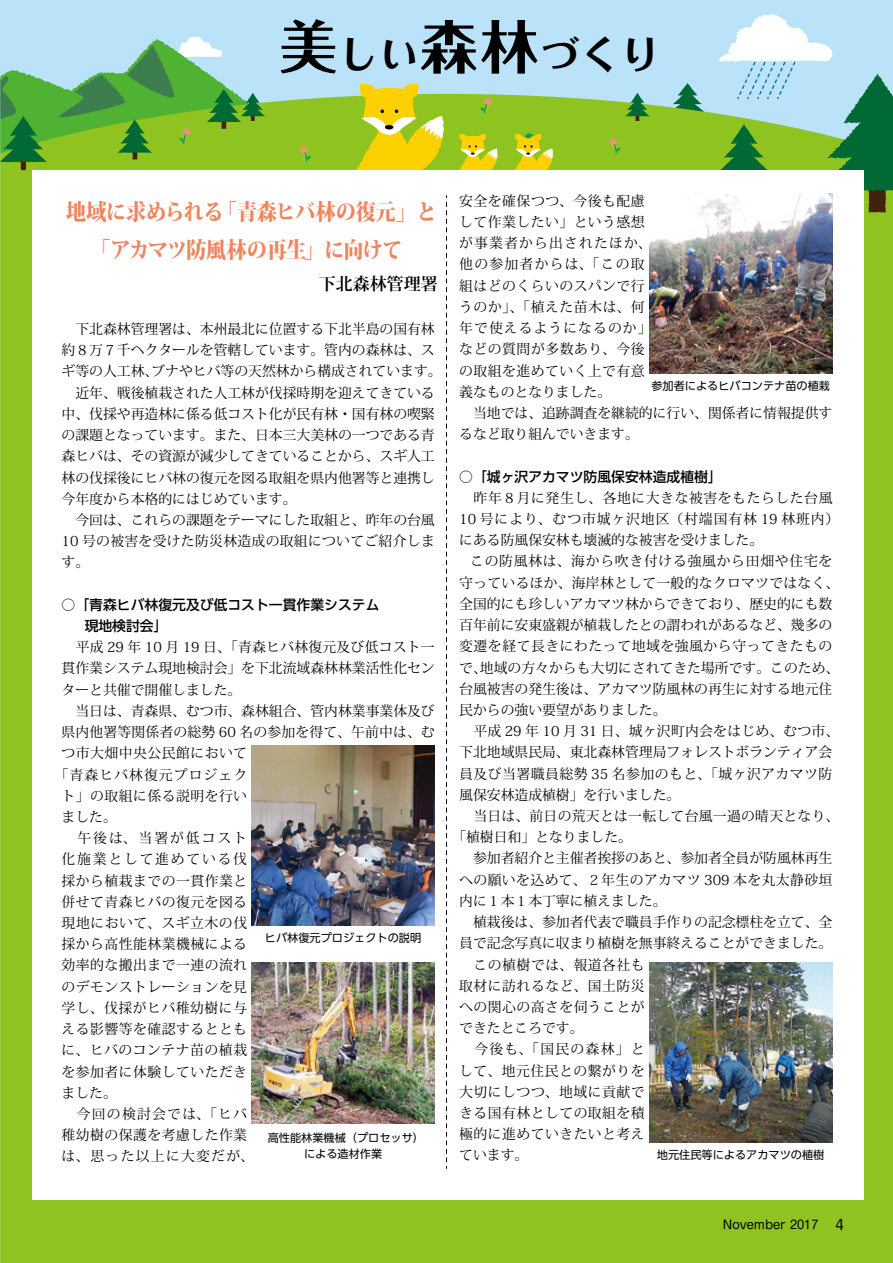
<style>
.page{position:relative;width:893px;height:1263px;background:#bae3f9}
.page>*{position:absolute;margin:0;border:0;box-sizing:border-box;transform-origin:0 0}
.t1{font:700 38.25px "Folk Pro";color:#000}
.t2{font:800 22.35px/37.2px "Koz Min Pro";letter-spacing:-.035em;color:#ef845d;scale:.91 1}
.t3{font:700 16.95px "Koz Min Pro";color:#000}
.t4{font:13.8px/21.1px "Koz Min Pro";letter-spacing:.015em;color:#000}
.t5{font:13.8px/21.1px "Koz Min Pro";letter-spacing:.035em;color:#000}
.t6{font:13.8px/21.1px "Koz Min Pro";letter-spacing:.04em;color:#000}
.t7{font:500 13.8px/21.1px "UD Shin Go Pro";color:#000}
.t8{font:13.8px "Koz Min Pro";letter-spacing:.09em;color:#000}
.t9{font:13.8px "Koz Min Pro";letter-spacing:.055em;color:#000}
.t10{font:13.8px "Koz Min Pro";letter-spacing:.075em;color:#000}
.t11{font:13.8px "Koz Min Pro";letter-spacing:.14em;color:#000}
.t12{font:13.8px "Koz Min Pro";letter-spacing:.13em;color:#000}
.t13{font:13.8px "Shin M Go Pro";color:#000}
.t14{font:11.7px "Shin M Go Pro";color:#000}
.t15{font:11.1px/15.9px "UD Shin Go Pro";color:#000;text-align:center}
.s1{font-size:57.45px}
</style>
<div class="page">
<div style="left:0;top:160px;width:893px;height:1103px;background:#8fc31f"></div>
<svg style="left:679px;top:83px;width:18px;height:11px"></svg>
<svg style="left:265px;top:94px;width:454px;height:66px;background:#90c430"></svg>
<svg style="left:299px;top:146px;width:12px;height:16px"></svg>
<svg style="left:608px;top:138px;width:12px;height:16px"></svg>
<svg style="left:481px;top:97px;width:12px;height:17px"></svg>
<svg style="left:0;top:36px;width:265px;height:135px"></svg>
<svg style="left:625px;top:93px;width:25px;height:28px"></svg>
<svg style="left:719px;top:14px;width:174px;height:199px"></svg>
<svg style="left:353px;top:83px;width:88px;height:87px;background:#d7d02f"></svg>
<svg style="left:456px;top:134px;width:41px;height:36px"></svg>
<svg style="left:512px;top:133px;width:41px;height:37px;background:#cccc25"></svg>
<div style="left:32px;top:170px;width:831px;height:1029px;background:#fff"></div>
<svg style="left:446px;top:196px;width:1px;height:972px"></svg>
<img style="left:251px;top:745px;width:184px;height:180px">
<img style="left:649px;top:193px;width:183px;height:181px">
<img style="left:649px;top:962px;width:183px;height:180px">
<img style="left:251px;top:962px;width:184px;height:162px">
<h1 class="t1" style="left:280px;top:21px;width:381px"><span class="s1">美</span>しい<span class="s1">森林</span>づくり</h1>
<h2 class="t2" style="left:90px;top:192px;width:345px;text-indent:-24px">地域に求められる<br>「アカマツ防風林の再生」に向けて</h2>
<p class="t3" style="left:319px;top:272px;width:121px">下北森林管理署</p>
<h2 class="t2" style="left:217px;top:192px;width:243px">「青森ヒバ林の復元」と</h2>
<p class="t4" style="left:62px;top:318px;width:375px">　下北森林管理署は、本州最北に位置する下北半島の国有林</p>
<p class="t4" style="left:62px;top:339px;width:375px">約８万７千ヘクタールを管轄しています。管内の森林は、ス</p>
<p class="t4" style="left:151px;top:360px;width:292px">ブナやヒバ等の天然林から構成されています。</p>
<p class="t4" style="left:62px;top:360px;width:375px">ギ等の人工林、<br>　近年、戦後植栽された人工林が伐採時期を迎えてきている中、伐採や再造林に係る低コスト化が民有林・国有林の喫緊の課題となっています。また、日本三大美林の一つである青森ヒバは、その資源が減少してきていることから、スギ人工林の伐採後にヒバ林の復元を図る取組を県内他署等と連携し今年度から本格的にはじめています。<br>　今回は、これらの課題をテーマにした取組と、昨年の台風<br>10 号の被害を受けた防災林造成の取組についてご紹介します。</p>
<p class="t7" style="left:85px;top:594px;width:296px;text-indent:-23px">○「青森ヒバ林復元及び低コスト一貫作業システム現地検討会「</p>
<p class="t4" style="left:62px;top:636px;width:375px">　平成 29 年 10 月 19 日、「青森ヒバ林復元及び低コスト一</p>
<p class="t4" style="left:62px;top:657px;width:375px">貫作業システム現地検討会」を下北流域森林林業活性化セン</p>
<p class="t4" style="left:62px;top:678px;width:181px">ターと共催で開催しました。</p>
<p class="t4" style="left:62px;top:700px;width:375px">　当日は、青森県、むつ市、森林組合、管内林業事業体及び</p>
<p class="t4" style="left:62px;top:721px;width:375px">県内他署等関係者の総勢 60 名の参加を得て、午前中は、む</p>
<p class="t5" style="left:62px;top:742px;width:187px">つ市大畑中央公民館において</p>
<p class="t10" style="left:55px;top:765px;width:194px">「青森ヒバ林復元プロジェク</p>
<p class="t5" style="left:62px;top:785px;width:187px">ト」の取組に係る説明を行い</p>
<p class="t4" style="left:62px;top:806px;width:57px">ました。</p>
<p class="t11" style="left:62px;top:828px;width:187px">　午後は、当署が低コスト</p>
<p class="t12" style="left:62px;top:849px;width:187px">化施業として進めている伐</p>
<p class="t5" style="left:62px;top:869px;width:187px">採から植栽までの一貫作業と</p>
<p class="t5" style="left:62px;top:891px;width:187px">併せて青森ヒバの復元を図る</p>
<p class="t6" style="left:62px;top:912px;width:187px">現地において、スギ立木の伐</p>
<p class="t5" style="left:62px;top:933px;width:187px">採から高性能林業機械による</p>
<p class="t5" style="left:62px;top:954px;width:187px">効率的な搬出まで一連の流れ</p>
<p class="t5" style="left:62px;top:975px;width:187px">のデモンストレーションを見</p>
<p class="t6" style="left:62px;top:997px;width:187px">学し、伐採がヒバ稚幼樹に与</p>
<p class="t5" style="left:62px;top:1018px;width:187px">える影響等を確認するととも</p>
<p class="t6" style="left:62px;top:1039px;width:187px">に、ヒバのコンテナ苗の植栽</p>
<p class="t5" style="left:62px;top:1060px;width:187px">を参加者に体験していただき</p>
<p class="t4" style="left:62px;top:1082px;width:57px">ました。</p>
<p class="t8" style="left:62px;top:1104px;width:187px">　今回の検討会では、「ヒバ</p>
<p class="t5" style="left:62px;top:1124px;width:187px">稚幼樹の保護を考慮した作業</p>
<p class="t8" style="left:62px;top:1146px;width:194px">は、思った以上に大変だが、</p>
<p class="t15" style="left:265px;top:929px;width:158px">ヒバ林復元プロジェクトの説明</p>
<p class="t15" style="left:268px;top:1129px;width:158px">高性能林業機械（プロセッサ(による造材作業</p>
<p class="t5" style="left:459px;top:190px;width:375px">安全を確保つつ、今後も配慮<br>して作業したい」という感想<br>が事業者から出されたほか、<br>他の参加者からは、「この取<br>組はどのくらいのスパンで行<br>うのか」、「植えた苗木は、何<br>年で使えるようになるのか「<br>などの質問が多数あり、今後<br>の取組を進めていく上で有意<br>義なものとなりました。<br>　当地では、追跡調査を継続的に行い、関係者に情報提供するなど取り組んでいきます。</p>
<p class="t7" style="left:459px;top:465px;width:264px">○「城ヶ沢アカマツ防風保安林造成植樹「</p>
<p class="t6" style="left:459px;top:487px;width:382px">　昨年８月に発生し、各地に大きな被害をもたらした台風<br>10 号により、むつ市城ヶ沢地区（村端国有林 19 林班内(にある防風保安林も壊滅的な被害を受けました。</p>
<p class="t9" style="left:470px;top:552px;width:364px">この防風林は、海から吹き付ける強風から田畑や住宅を</p>
<p class="t4" style="left:459px;top:572px;width:382px">守っているほか、海岸林として一般的なクロマツではなく、</p>
<p class="t4" style="left:459px;top:593px;width:375px">全国的にも珍しいアカマツ林からできており、歴史的にも数</p>
<p class="t4" style="left:459px;top:614px;width:375px">百年前に安東盛親が植栽したとの謂われがあるなど、幾多の</p>
<p class="t6" style="left:459px;top:635px;width:375px">変遷を経て長きにわたって地域を強風から守ってきたもの</p>
<p class="t4" style="left:480px;top:656px;width:361px">地域の方々からも大切にされてきた場所です。このため、</p>
<p class="t15" style="left:651px;top:377px;width:180px">参加者によるヒバコンテナ苗の植栽</p>
<p class="t4" style="left:459px;top:656px;width:29px">で、</p>
<p class="t4" style="left:459px;top:678px;width:375px">台風被害の発生後は、アカマツ防風林の再生に対する地元住</p>
<p class="t4" style="left:459px;top:699px;width:209px">民からの強い要望がありました。</p>
<p class="t4" style="left:459px;top:720px;width:381px">　平成 29 年 10 月 31 日、城ヶ沢町内会をはじめ、むつ市、</p>
<p class="t4" style="left:459px;top:741px;width:375px">下北地域県民局、東北森林管理局フォレストボランティア会</p>
<p class="t5" style="left:459px;top:762px;width:375px">員及び当署職員総勢 35 名参加のもと、「城ヶ沢アカマツ防</p>
<p class="t4" style="left:459px;top:784px;width:223px">風保安林造成植樹」を行いました。</p>
<p class="t4" style="left:459px;top:805px;width:382px">　当日は、前日の荒天とは一転して台風一過の晴天となり、</p>
<p class="t4" style="left:452px;top:826px;width:181px">「植樹日和」となりました。</p>
<p class="t4" style="left:459px;top:847px;width:375px">　参加者紹介と主催者挨拶のあと、参加者全員が防風林再生</p>
<p class="t4" style="left:459px;top:868px;width:375px">への願いを込めて、２年生のアカマツ 309 本を丸太静砂垣</p>
<p class="t4" style="left:459px;top:890px;width:209px">内に１本１本丁寧に植えました。</p>
<p class="t4" style="left:459px;top:911px;width:375px">　植栽後は、参加者代表で職員手作りの記念標柱を立て、全</p>
<p class="t4" style="left:459px;top:932px;width:375px">員で記念写真に収まり植樹を無事終えることができました。</p>
<p class="t6" style="left:459px;top:953px;width:187px">　この植樹では、報道各社も</p>
<p class="t6" style="left:459px;top:975px;width:187px">取材に訪れるなど、国土防災</p>
<p class="t5" style="left:459px;top:996px;width:187px">への関心の高さを伺うことが</p>
<p class="t4" style="left:459px;top:1017px;width:126px">できたところです。</p>
<p class="t8" style="left:459px;top:1039px;width:187px">　今後も、「国民の森林」と</p>
<p class="t6" style="left:459px;top:1059px;width:187px">して、地元住民との繋がりを</p>
<p class="t6" style="left:459px;top:1081px;width:187px">大切にしつつ、地域に貢献で</p>
<p class="t5" style="left:459px;top:1102px;width:187px">きる国有林としての取組を積</p>
<p class="t5" style="left:459px;top:1123px;width:187px">極的に進めていきたいと考え</p>
<p class="t4" style="left:459px;top:1144px;width:71px">ています。</p>
<p class="t15" style="left:657px;top:1146px;width:169px">地元住民等によるアカマツの植樹</p>
<p class="t14" style="left:723px;top:1215px;width:97px">November 2017</p>
<p class="t13" style="left:836px;top:1213px;width:10px">4</p>
</div>
